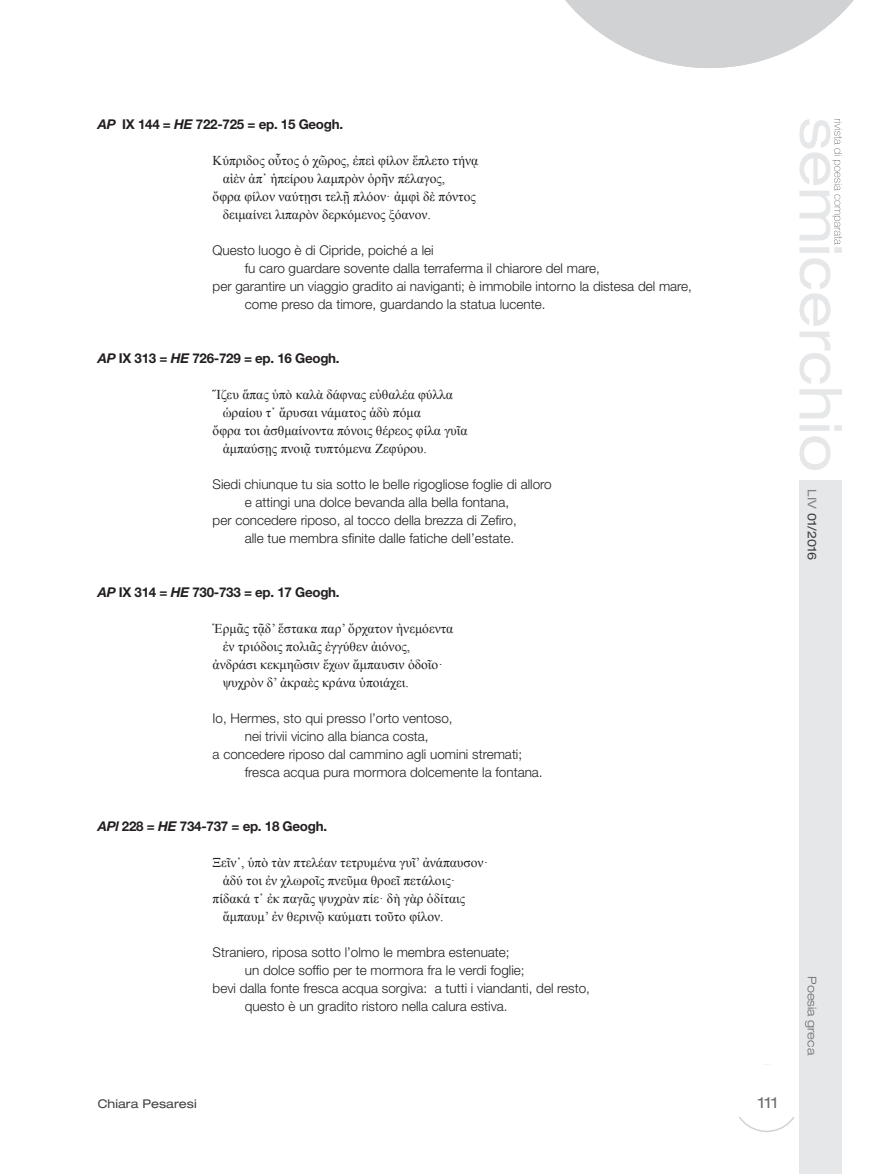
<style>
.page{position:relative;width:876px;height:1174px;background:#fff}
.page>*{position:absolute;margin:0;border:0;box-sizing:border-box;transform-origin:0 0}
.t1{font:expanded 15px "Helvetica Neue LT Std";color:#6c6d70}
.infra_centrale_tab{font:300 13.5px "Helvetica Neue LT Std";color:#231f20}
.infra_centrale_tab-2{font:13.5px "Times New Roman";color:#231f20}
.INFRATESTO{font:700 13.5px "Helvetica Neue LT Std";letter-spacing:-.02em;color:#231f20}
.t2{font:expanded 12px "Helvetica Neue LT Std";color:#3e3e3f}
.t3{font:300 expanded 12px "Helvetica Neue LT Std";color:#6c6d70}
.s1{font-style:italic}
.s2{color:#808285}
</style>
<div class="page">
<svg style="left:565px;top:0;width:289px;height:68px"></svg>
<div style="left:799px;top:480px;width:43px;height:694px;background:#e6e7e9"></div>
<svg style="left:799px;top:119px;width:43px;height:351px"></svg>
<p class="INFRATESTO" style="left:98px;top:116px;width:247px"><span class="s1">AP</span> IX 144 = <span class="s1">HE</span> 722-725 = ep. 15 Geogh.</p>
<p class="infra_centrale_tab-2" style="left:213px;top:151px;width:267px">Κύπριδος οὗτος ὁ χῶρος, ἐπεὶ φίλον ἔπλετο τήνᾳ</p>
<p class="infra_centrale_tab-2" style="left:223px;top:169px;width:224px">αἰὲν ἀπ᾽ ἠπείρου λαμπρὸν ὁρῆν πέλαγος,</p>
<p class="infra_centrale_tab-2" style="left:213px;top:187px;width:265px">ὄφρα φίλον ναύτῃσι τελῇ πλόον· ἀμφὶ δὲ πόντος</p>
<p class="infra_centrale_tab-2" style="left:223px;top:205px;width:210px">δειμαίνει λιπαρὸν δερκόμενος ξόανον.</p>
<p class="infra_centrale_tab" style="left:213px;top:242px;width:223px">Questo luogo è di Cipride, poiché a lei</p>
<p class="infra_centrale_tab" style="left:245px;top:260px;width:356px">fu caro guardare sovente dalla terraferma il chiarore del mare,</p>
<p class="infra_centrale_tab" style="left:213px;top:278px;width:481px">per garantire un viaggio gradito ai naviganti; è immobile intorno la distesa del mare,</p>
<p class="infra_centrale_tab" style="left:245px;top:296px;width:302px">come preso da timore, guardando la statua lucente.</p>
<p class="INFRATESTO" style="left:98px;top:350px;width:243px"><span class="s1">AP</span> IX 313 = <span class="s1">HE</span> 726-729 = ep. 16 Geogh.</p>
<p class="infra_centrale_tab-2" style="left:213px;top:385px;width:242px">Ἵζευ ἅπας ὑπὸ καλὰ δάφνας εὐθαλέα φύλλα</p>
<p class="infra_centrale_tab-2" style="left:223px;top:403px;width:200px">ὡραίου τ᾽ ἄρυσαι νάματος ἁδὺ πόμα</p>
<p class="infra_centrale_tab-2" style="left:213px;top:421px;width:257px">ὄφρα τοι ἀσθμαίνοντα πόνοις θέρεος φίλα γυῖα</p>
<p class="infra_centrale_tab-2" style="left:223px;top:439px;width:206px">ἀμπαύσῃς πνοιᾷ τυπτόμενα Ζεφύρου.</p>
<p class="infra_centrale_tab" style="left:213px;top:476px;width:341px">Siedi chiunque tu sia sotto le belle rigogliose foglie di alloro</p>
<p class="infra_centrale_tab" style="left:245px;top:494px;width:266px">e attingi una dolce bevanda alla bella fontana,</p>
<p class="infra_centrale_tab" style="left:213px;top:512px;width:306px">per concedere riposo, al tocco della brezza di Zefiro,</p>
<p class="infra_centrale_tab" style="left:245px;top:530px;width:271px">alle tue membra sfinite dalle fatiche dell’estate.</p>
<p class="INFRATESTO" style="left:98px;top:584px;width:243px"><span class="s1">AP</span> IX 314 = <span class="s1">HE</span> 730-733 = ep. 17 Geogh.</p>
<p class="infra_centrale_tab-2" style="left:213px;top:619px;width:242px">Ἑρμᾶς τᾷδ’ ἕστακα παρ’ ὄρχατον ἠνεμόεντα</p>
<p class="infra_centrale_tab-2" style="left:223px;top:637px;width:189px">ἐν τριόδοις πολιᾶς ἐγγύθεν ἀιόνος,</p>
<p class="infra_centrale_tab-2" style="left:213px;top:655px;width:232px">ἀνδράσι κεκμηῶσιν ἔχων ἄμπαυσιν ὁδοῖο·</p>
<p class="infra_centrale_tab-2" style="left:223px;top:673px;width:188px">ψυχρὸν δ’ ἀκραὲς κράνα ὑποιάχει.</p>
<p class="infra_centrale_tab" style="left:213px;top:710px;width:242px">Io, Hermes, sto qui presso l’orto ventoso,</p>
<p class="infra_centrale_tab" style="left:245px;top:728px;width:185px">nei trivii vicino alla bianca costa,</p>
<p class="infra_centrale_tab" style="left:213px;top:746px;width:311px">a concedere riposo dal cammino agli uomini stremati;</p>
<p class="infra_centrale_tab" style="left:245px;top:764px;width:299px">fresca acqua pura mormora dolcemente la fontana.</p>
<p class="INFRATESTO" style="left:98px;top:818px;width:231px"><span class="s1">APl</span> 228 = <span class="s1">HE</span> 734-737 = ep. 18 Geogh.</p>
<p class="infra_centrale_tab-2" style="left:213px;top:853px;width:277px">Ξεῖν᾽, ὑπὸ τὰν πτελέαν τετρυμένα γυῖ’ ἀνάπαυσον·</p>
<p class="infra_centrale_tab-2" style="left:223px;top:871px;width:234px">ἁδύ τοι ἐν χλωροῖς πνεῦμα θροεῖ πετάλοις·</p>
<p class="infra_centrale_tab-2" style="left:213px;top:889px;width:254px">πίδακά τ᾽ ἐκ παγᾶς ψυχρὰν πίε· δὴ γὰρ ὁδίταις</p>
<p class="infra_centrale_tab-2" style="left:223px;top:907px;width:222px">ἄμπαυμ’ ἐν θερινῷ καύματι τοῦτο φίλον.</p>
<p class="infra_centrale_tab" style="left:213px;top:944px;width:299px">Straniero, riposa sotto l’olmo le membra estenuate;</p>
<p class="infra_centrale_tab" style="left:245px;top:962px;width:281px">un dolce soffio per te mormora fra le verdi foglie;</p>
<p class="infra_centrale_tab" style="left:213px;top:980px;width:379px">bevi dalla fonte fresca acqua sorgiva: a tutti i viandanti, del resto,</p>
<p class="infra_centrale_tab" style="left:245px;top:998px;width:264px">questo è un gradito ristoro nella calura estiva.</p>
<p class="t2" style="left:98px;top:1096px;width:100px">Chiara Pesaresi</p>
<p class="t2" style="left:819px;top:489px;width:73px;rotate:90deg"><span class="s2">LIV</span> 01/2016</p>
<p class="t1" style="left:758px;top:1093px;width:21px">111</p>
<p class="t3" style="left:819px;top:976px;width:80px;rotate:90deg">Poesia greca</p>
</div>
